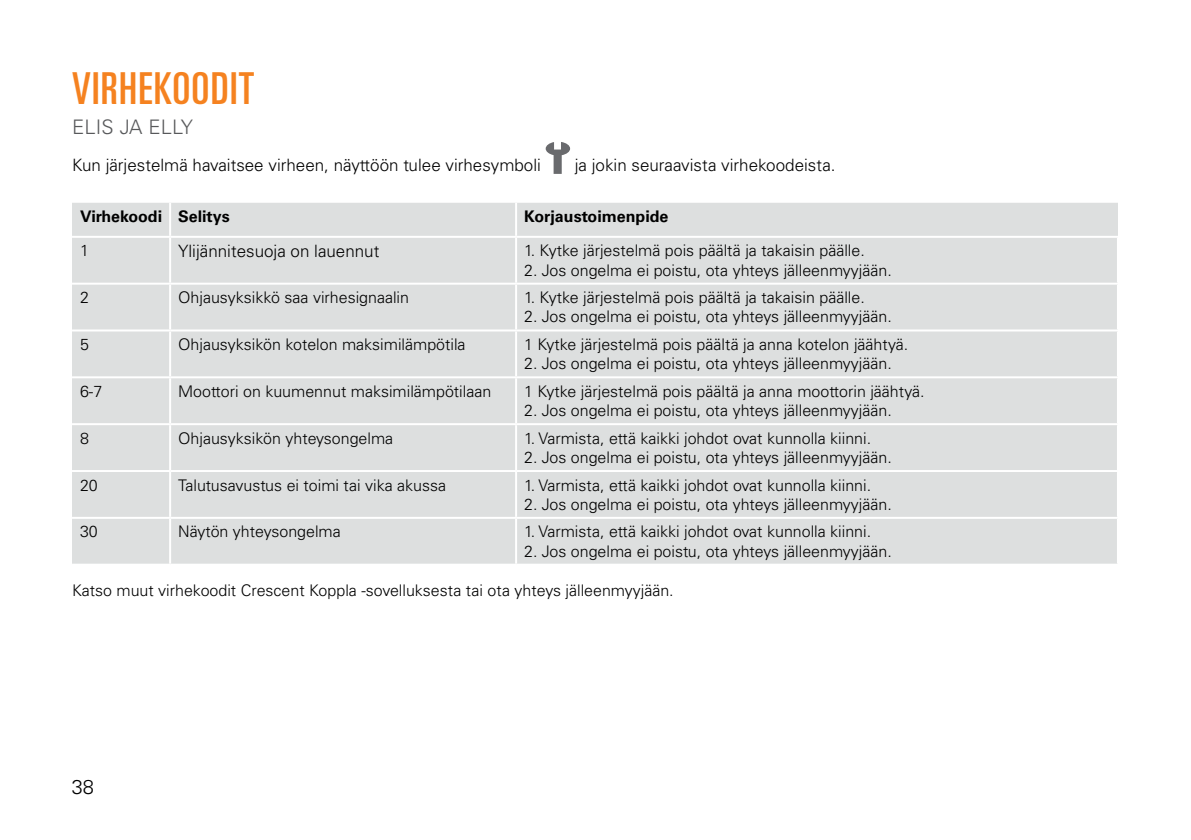
<style>
.page{position:relative;width:1191px;height:840px;background:#fff}
.page>*{position:absolute;margin:0;border:0;box-sizing:border-box;transform-origin:0 0}
.t1{font:ultra-condensed 44px "Univers LT Std";letter-spacing:.03em;color:#f58220}
.t2{font:300 20px "Univers LT Std";letter-spacing:.01em;color:#58595b}
.t3{font:300 20px "Univers LT Std";color:#000}
.t4{font:300 17px "Univers LT Std";color:#000}
.t5{font:300 16px "Univers LT Std";color:#000}
.t6{font:700 16px "Univers LT Std";color:#000}
</style>
<div class="page">
<svg style="left:545px;top:142px;width:25px;height:32px"></svg>
<div style="left:72px;top:203px;width:1046px;height:360px;background:#dddfdf"></div>
<hr style="left:72px;top:329px;width:98px;height:2px;background:#fff">
<hr style="left:170px;top:329px;width:346px;height:2px;background:#fff">
<hr style="left:516px;top:329px;width:603px;height:2px;background:#fff">
<hr style="left:169px;top:203px;width:2px;height:33px;background:#fff">
<hr style="left:515px;top:203px;width:2px;height:33px;background:#fff">
<hr style="left:169px;top:238px;width:2px;height:44px;background:#fff">
<hr style="left:515px;top:238px;width:2px;height:44px;background:#fff">
<hr style="left:169px;top:284px;width:2px;height:45px;background:#fff">
<hr style="left:515px;top:284px;width:2px;height:45px;background:#fff">
<hr style="left:169px;top:331px;width:2px;height:45px;background:#fff">
<hr style="left:515px;top:331px;width:2px;height:45px;background:#fff">
<hr style="left:169px;top:378px;width:2px;height:45px;background:#fff">
<hr style="left:515px;top:378px;width:2px;height:45px;background:#fff">
<hr style="left:169px;top:425px;width:2px;height:44px;background:#fff">
<hr style="left:515px;top:425px;width:2px;height:44px;background:#fff">
<hr style="left:169px;top:471px;width:2px;height:45px;background:#fff">
<hr style="left:515px;top:471px;width:2px;height:45px;background:#fff">
<hr style="left:169px;top:518px;width:2px;height:45px;background:#fff">
<hr style="left:515px;top:518px;width:2px;height:45px;background:#fff">
<hr style="left:72px;top:282px;width:98px;height:2px;background:#fff">
<hr style="left:170px;top:282px;width:346px;height:2px;background:#fff">
<hr style="left:516px;top:282px;width:603px;height:2px;background:#fff">
<hr style="left:72px;top:236px;width:98px;height:2px;background:#fff">
<hr style="left:170px;top:236px;width:346px;height:2px;background:#fff">
<hr style="left:516px;top:236px;width:603px;height:2px;background:#fff">
<hr style="left:1117px;top:238px;width:2px;height:44px;background:#fff">
<hr style="left:1117px;top:284px;width:2px;height:45px;background:#fff">
<hr style="left:1117px;top:331px;width:2px;height:45px;background:#fff">
<hr style="left:72px;top:376px;width:98px;height:2px;background:#fff">
<hr style="left:170px;top:376px;width:346px;height:2px;background:#fff">
<hr style="left:516px;top:376px;width:603px;height:2px;background:#fff">
<hr style="left:1117px;top:378px;width:2px;height:45px;background:#fff">
<hr style="left:72px;top:423px;width:98px;height:2px;background:#fff">
<hr style="left:170px;top:423px;width:346px;height:2px;background:#fff">
<hr style="left:516px;top:423px;width:603px;height:2px;background:#fff">
<hr style="left:1117px;top:425px;width:2px;height:44px;background:#fff">
<hr style="left:72px;top:469px;width:98px;height:2px;background:#fff">
<hr style="left:170px;top:469px;width:346px;height:2px;background:#fff">
<hr style="left:516px;top:469px;width:603px;height:2px;background:#fff">
<hr style="left:1117px;top:471px;width:2px;height:45px;background:#fff">
<hr style="left:72px;top:516px;width:98px;height:2px;background:#fff">
<hr style="left:170px;top:516px;width:346px;height:2px;background:#fff">
<hr style="left:516px;top:516px;width:603px;height:2px;background:#fff">
<hr style="left:1117px;top:518px;width:2px;height:45px;background:#fff">
<h1 class="t1" style="left:72px;top:63px;width:184px">VIRHEKOODIT</h1>
<p class="t2" style="left:72px;top:114px;width:122px">ELIS JA ELLY</p>
<p class="t4" style="left:72px;top:155px;width:470px">Kun järjestelmä havaitsee virheen, näyttöön tulee virhesymboli</p>
<p class="t4" style="left:575px;top:155px;width:262px">ja jokin seuraavista virhekoodeista.</p>
<p class="t6" style="left:80px;top:207px;width:151px">Virhekoodi Selitys</p>
<p class="t6" style="left:524px;top:207px;width:146px">Korjaustoimenpide</p>
<p class="t5" style="left:80px;top:241px;width:10px">1</p>
<p class="t4" style="left:178px;top:241px;width:203px">Ylijännitesuoja on lauennut</p>
<p class="t5" style="left:524px;top:241px;width:342px">1. Kytke järjestelmä pois päältä ja takaisin päälle.</p>
<p class="t5" style="left:524px;top:260px;width:369px">2. Jos ongelma ei poistu, ota yhteys jälleenmyyjään.</p>
<p class="t5" style="left:80px;top:288px;width:10px">2</p>
<p class="t5" style="left:178px;top:288px;width:232px">Ohjausyksikkö saa virhesignaalin</p>
<p class="t5" style="left:524px;top:288px;width:342px">1. Kytke järjestelmä pois päältä ja takaisin päälle.</p>
<p class="t5" style="left:524px;top:307px;width:369px">2. Jos ongelma ei poistu, ota yhteys jälleenmyyjään.</p>
<p class="t5" style="left:80px;top:334px;width:10px">5</p>
<p class="t5" style="left:178px;top:334px;width:289px">Ohjausyksikön kotelon maksimilämpötila</p>
<p class="t5" style="left:524px;top:334px;width:385px">1 Kytke järjestelmä pois päältä ja anna kotelon jäähtyä.</p>
<p class="t5" style="left:524px;top:354px;width:369px">2. Jos ongelma ei poistu, ota yhteys jälleenmyyjään.</p>
<p class="t5" style="left:80px;top:381px;width:24px">6-7</p>
<p class="t5" style="left:178px;top:381px;width:315px">Moottori on kuumennut maksimilämpötilaan</p>
<p class="t5" style="left:524px;top:381px;width:402px">1 Kytke järjestelmä pois päältä ja anna moottorin jäähtyä.</p>
<p class="t5" style="left:524px;top:400px;width:369px">2. Jos ongelma ei poistu, ota yhteys jälleenmyyjään.</p>
<p class="t5" style="left:80px;top:428px;width:10px">8</p>
<p class="t5" style="left:178px;top:428px;width:217px">Ohjausyksikön yhteysongelma</p>
<p class="t5" style="left:524px;top:428px;width:348px">1. Varmista, että kaikki johdot ovat kunnolla kiinni.</p>
<p class="t5" style="left:524px;top:447px;width:369px">2. Jos ongelma ei poistu, ota yhteys jälleenmyyjään.</p>
<p class="t5" style="left:80px;top:475px;width:19px">20</p>
<p class="t5" style="left:178px;top:475px;width:269px">Talutusavustus ei toimi tai vika akussa</p>
<p class="t5" style="left:524px;top:475px;width:348px">1. Varmista, että kaikki johdot ovat kunnolla kiinni.</p>
<p class="t5" style="left:524px;top:494px;width:369px">2. Jos ongelma ei poistu, ota yhteys jälleenmyyjään.</p>
<p class="t5" style="left:80px;top:522px;width:19px">30</p>
<p class="t5" style="left:178px;top:522px;width:164px">Näytön yhteysongelma</p>
<p class="t5" style="left:524px;top:522px;width:348px">1. Varmista, että kaikki johdot ovat kunnolla kiinni.</p>
<p class="t5" style="left:524px;top:541px;width:369px">2. Jos ongelma ei poistu, ota yhteys jälleenmyyjään.</p>
<p class="t5" style="left:72px;top:580px;width:603px">Katso muut virhekoodit Crescent Koppla -sovelluksesta tai ota yhteys jälleenmyyjään.</p>
<p class="t3" style="left:72px;top:774px;width:24px">38</p>
</div>
